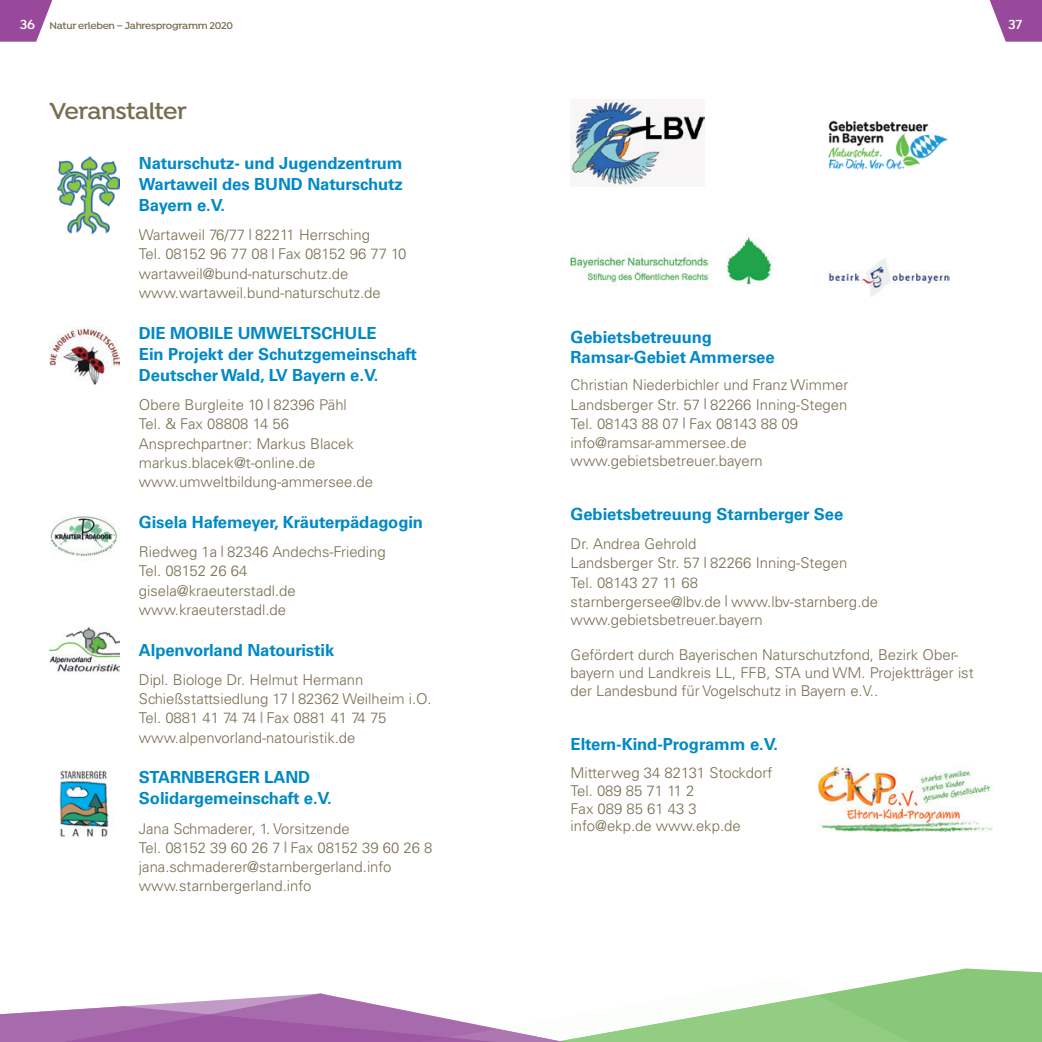
<style>
.page{position:relative;width:1042px;height:1042px;background:#fff}
.page>*{position:absolute;margin:0;border:0;box-sizing:border-box;transform-origin:0 0}
.t1{font:600 24.5px "Isidora";letter-spacing:-.02em;color:#796d50}
.t2{font:700 16.62px/21px "Univers LT Std";letter-spacing:-.005em;color:#0089c7}
.t3{font:300 14.88px/19.2px "Univers LT Std";color:#796d50}
.t4{font:600 14px "Isidora";color:#fff}
.t5{font:600 10.5px "Isidora";letter-spacing:-.025em;color:#796d50}
.s1{font-size:14px;color:#fff}
</style>
<div class="page">
<img style="left:50px;top:626px;width:69px;height:46px">
<img style="left:570px;top:236px;width:202px;height:49px">
<img style="left:829px;top:258px;width:121px;height:38px">
<img style="left:50px;top:327px;width:69px;height:57px">
<img style="left:828px;top:120px;width:120px;height:50px">
<img style="left:50px;top:516px;width:67px;height:41px">
<img style="left:570px;top:99px;width:134px;height:88px">
<img style="left:57px;top:156px;width:62px;height:79px">
<img style="left:59px;top:770px;width:50px;height:67px">
<svg style="left:910px;top:968px;width:132px;height:74px;background:#91cc82"></svg>
<div style="left:910px;top:993px;width:73px;height:49px;background:#88c878"></div>
<svg style="left:0;top:978px;width:910px;height:64px"></svg>
<svg style="left:249px;top:229px;width:2px;height:10px"></svg>
<svg style="left:272px;top:249px;width:2px;height:10px"></svg>
<svg style="left:221px;top:546px;width:2px;height:10px"></svg>
<svg style="left:292px;top:693px;width:2px;height:10px"></svg>
<svg style="left:284px;top:842px;width:2px;height:10px"></svg>
<svg style="left:704px;top:399px;width:2px;height:10px"></svg>
<svg style="left:683px;top:418px;width:2px;height:10px"></svg>
<svg style="left:704px;top:557px;width:2px;height:10px"></svg>
<svg style="left:725px;top:596px;width:2px;height:10px"></svg>
<img style="left:818px;top:766px;width:174px;height:65px">
<svg style="left:0;top:0;width:52px;height:42px;background:#a765aa"></svg>
<svg style="left:989px;top:0;width:53px;height:42px"></svg>
<p class="t5" style="left:20px;top:19px;width:215px"><span class="s1">36</span> Natur erleben – Jahresprogramm 2020</p>
<p class="t4" style="left:1008px;top:16px;width:15px">37</p>
<h1 class="t1" style="left:50px;top:96px;width:139px">Veranstalter</h1>
<p class="t2" style="left:139px;top:153px;width:265px;text-align:justify">Naturschutz- und Jugendzentrum Wartaweil des BUND Naturschutz Bayern e.V.</p>
<p class="t3" style="left:139px;top:225px;width:269px">Wartaweil 76/77 82211 Herrsching<br>Tel. 08152 96 77 08 Fax 08152 96 77 10 wartaweil@bund-naturschutz.de www.wartaweil.bund-naturschutz.de</p>
<p class="t2" style="left:139px;top:322px;width:280px">DIE MOBILE UMWELTSCHULE<br>Ein Projekt der Schutzgemeinschaft<br>Deutscher Wald, LV Bayern e.V.</p>
<p class="t3" style="left:139px;top:395px;width:236px">Obere Burgleite 10 82396 Pähl<br>Tel. &amp; Fax 08808 14 56<br>Ansprechpartner: Markus Blacek markus.blacek@t-online.de www.umweltbildung-ammersee.de</p>
<p class="t2" style="left:139px;top:511px;width:286px">Gisela Hafemeyer, Kräuterpädagogin</p>
<p class="t3" style="left:139px;top:542px;width:248px">Riedweg 1a 82346 Andechs-Frieding<br>Tel. 08152 26 64 gisela@kraeuterstadl.de www.kraeuterstadl.de</p>
<p class="t2" style="left:139px;top:639px;width:197px">Alpenvorland Natouristik</p>
<p class="t3" style="left:139px;top:670px;width:294px">Dipl. Biologe Dr. Helmut Hermann Schießstattsiedlung 17 82362 Weilheim i.O.<br>Tel. 0881 41 74 74 Fax 0881 41 74 75 www.alpenvorland-natouristik.de</p>
<p class="t2" style="left:139px;top:767px;width:194px">STARNBERGER LAND<br>Solidargemeinschaft e.V.</p>
<p class="t3" style="left:139px;top:819px;width:295px">Jana Schmaderer, 1. Vorsitzende<br>Tel. 08152 39 60 26 7 Fax 08152 39 60 26 8 jana.schmaderer@starnbergerland.info www.starnbergerland.info</p>
<p class="t2" style="left:570px;top:328px;width:206px;line-height:19.2px">Gebietsbetreuung<br>Ramsar-Gebiet Ammersee</p>
<p class="t3" style="left:570px;top:375px;width:279px">Christian Niederbichler und Franz Wimmer Landsberger Str. 57 82266 Inning-Stegen Tel. 08143 88 07 Fax 08143 88 09 info@ramsar-ammersee.de</p>
<p class="t3" style="left:570px;top:451px;width:194px">www.gebietsbetreuer.bayern</p>
<p class="t2" style="left:570px;top:503px;width:274px">Gebietsbetreuung Starnberger See</p>
<p class="t3" style="left:570px;top:534px;width:309px">Dr. Andrea Gehrold<br>Landsberger Str. 57 82266 Inning-Stegen<br>Tel. 08143 27 11 68<br>starnbergersee@lbv.de www.lbv-starnberg.de</p>
<p class="t3" style="left:570px;top:610px;width:194px">www.gebietsbetreuer.bayern</p>
<p class="t3" style="left:570px;top:646px;width:405px;line-height:17.8px">Gefördert durch Bayerischen Naturschutzfond, Bezirk Ober&shy;bayern und Landkreis LL, FFB, STA und WM. Projektträger ist der Landesbund für Vogelschutz in Bayern e.V..</p>
<p class="t2" style="left:570px;top:734px;width:209px">Eltern-Kind-Programm e.V.</p>
<p class="t3" style="left:570px;top:764px;width:203px;line-height:17.8px">Mitterweg 34 82131 Stockdorf<br>Tel. 089 85 71 11 2<br>Fax 089 85 61 43 3 info@ekp.de www.ekp.de</p>
</div>
